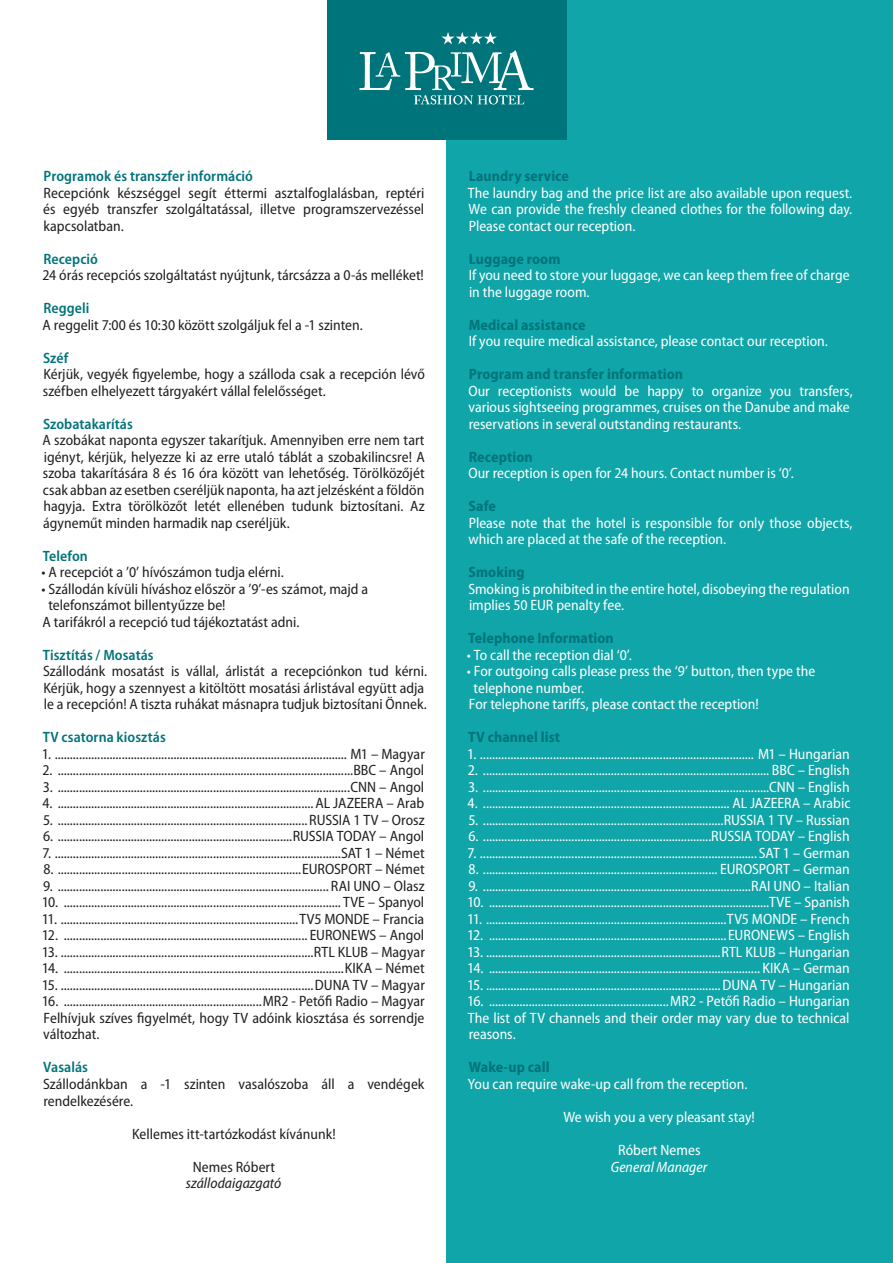
<style>
.page{position:relative;width:893px;height:1263px;background:#fff}
.page>*{position:absolute;margin:0;border:0;box-sizing:border-box;transform-origin:0 0}
.t1{font:semi-condensed 15px/16.5px "Myriad Pro";color:#231f20}
.t2{font:semi-condensed 15px/16.5px "Myriad Pro";color:#fff}
.t3{font:700 semi-condensed 15px "Myriad Pro";letter-spacing:.005em;color:#00747b}
.t4{font:600 semi-condensed 15px "Myriad Pro";letter-spacing:.005em;color:#00747b}
.t5{font:italic semi-condensed 15px "Myriad Pro";color:#231f20}
.t6{font:italic semi-condensed 15px "Myriad Pro";letter-spacing:.005em;color:#fff}
</style>
<div class="page">
<div style="left:446px;top:0;width:447px;height:1263px;background:#10a5a8"></div>
<div style="left:327px;top:0;width:239px;height:140px;background:#00747b"></div>
<svg style="left:441px;top:32px;width:56px;height:12px"></svg>
<svg style="left:359px;top:50px;width:174px;height:54px"></svg>
<p class="t4" style="left:44px;top:168px;width:211px">Programok és transzfer információ</p>
<p class="t1" style="left:43px;top:185px;width:383px;text-align:justify">Recepciónk készséggel segít éttermi asztalfoglalásban, reptéri és egyéb transzfer szolgáltatással, illetve programszervezéssel kapcsolatban.</p>
<p class="t4" style="left:44px;top:251px;width:56px">Recepció</p>
<p class="t1" style="left:43px;top:267px;width:383px">24 órás recepciós szolgáltatást nyújtunk, tárcsázza a 0-ás melléket!</p>
<p class="t4" style="left:44px;top:300px;width:47px">Reggeli</p>
<p class="t1" style="left:43px;top:317px;width:322px">A reggelit 7:00 és 10:30 között szolgáljuk fel a -1 szinten.</p>
<p class="t4" style="left:43px;top:350px;width:27px">Széf</p>
<p class="t1" style="left:43px;top:366px;width:383px">Kérjük, vegyék figyelembe, hogy a szálloda csak a recepción lévő széfben elhelyezett tárgyakért vállal felelősséget.</p>
<p class="t4" style="left:43px;top:416px;width:91px">Szobatakarítás</p>
<p class="t1" style="left:43px;top:432px;width:384px;text-align:justify">A szobákat naponta egyszer takarítjuk. Amennyiben erre nem tart igényt, kérjük, helyezze ki az erre utaló táblát a szobakilincsre! A szoba takarítására 8 és 16 óra között van lehetőség. Törölközőjét csak abban az esetben cseréljük naponta, ha azt jelzésként a földön hagyja. Extra törölközőt letét ellenében tudunk biztosítani. Az ágyneműt minden harmadik nap cseréljük.</p>
<p class="t4" style="left:43px;top:548px;width:47px">Telefon</p>
<p class="t1" style="left:42px;top:564px;width:244px">• A recepciót a ’0’ hívószámon tudja elérni.</p>
<p class="t1" style="left:42px;top:581px;width:328px">• Szállodán kívüli híváshoz először a ’9’-es számot, majd a</p>
<p class="t1" style="left:48px;top:597px;width:179px">telefonszámot billentyűzze be!</p>
<p class="t1" style="left:43px;top:614px;width:258px">A tarifákról a recepció tud tájékoztatást adni.</p>
<p class="t4" style="left:43px;top:647px;width:112px">Tisztítás / Mosatás</p>
<p class="t1" style="left:43px;top:663px;width:385px">Szállodánk mosatást is vállal, árlistát a recepciónkon tud kérni.<br>Kérjük, hogy a szennyest a kitöltött mosatási árlistával együtt adja le a recepción! A tiszta ruhákat másnapra tudjuk biztosítani Önnek.</p>
<p class="t4" style="left:43px;top:729px;width:125px">TV csatorna kiosztás</p>
<p class="t1" style="left:42px;top:746px;width:385px">1. ................................................................................................ M1 – Magyar</p>
<p class="t1" style="left:43px;top:762px;width:383px">2. .................................................................................................BBC – Angol</p>
<p class="t1" style="left:43px;top:779px;width:383px">3. ................................................................................................CNN – Angol</p>
<p class="t1" style="left:42px;top:795px;width:383px">4. ....................................................................................AL JAZEERA – Arab</p>
<p class="t1" style="left:43px;top:812px;width:383px">5. ..................................................................................RUSSIA 1 TV – Orosz</p>
<p class="t1" style="left:43px;top:828px;width:383px">6. .............................................................................RUSSIA TODAY – Angol</p>
<p class="t1" style="left:42px;top:845px;width:384px">7. ..............................................................................................SAT 1 – Német</p>
<p class="t1" style="left:43px;top:861px;width:383px">8. ................................................................................EUROSPORT – Német</p>
<p class="t1" style="left:43px;top:878px;width:383px">9. ......................................................................................... RAI UNO – Olasz</p>
<p class="t1" style="left:42px;top:894px;width:384px">10. ........................................................................................... TVE – Spanyol</p>
<p class="t1" style="left:42px;top:911px;width:384px">11. ..............................................................................TV5 MONDE – Francia</p>
<p class="t1" style="left:42px;top:927px;width:384px">12. ................................................................................ EURONEWS – Angol</p>
<p class="t1" style="left:42px;top:944px;width:385px">13. ...................................................................................RTL KLUB – Magyar</p>
<p class="t1" style="left:42px;top:960px;width:384px">14. ............................................................................................KIKA – Német</p>
<p class="t1" style="left:42px;top:977px;width:385px">15. ...................................................................................DUNA TV – Magyar</p>
<p class="t1" style="left:42px;top:993px;width:385px">16. .................................................................MR2 - Petőfi Radio – Magyar</p>
<p class="t1" style="left:43px;top:1010px;width:383px">Felhívjuk szíves figyelmét, hogy TV adóink kiosztása és sorrendje változhat.</p>
<p class="t4" style="left:43px;top:1059px;width:46px">Vasalás</p>
<p class="t1" style="left:43px;top:1076px;width:383px">Szállodánkban a -1 szinten vasalószoba áll a vendégek rendelkezésére.</p>
<p class="t1" style="left:132px;top:1125px;width:205px">Kellemes itt-tartózkodást kívánunk!</p>
<p class="t1" style="left:193px;top:1158px;width:84px">Nemes Róbert</p>
<p class="t5" style="left:186px;top:1175px;width:97px">szállodaigazgató</p>
<p class="t3" style="left:469px;top:168px;width:102px">Laundry service</p>
<p class="t2" style="left:468px;top:185px;width:386px;text-align:justify">The laundry bag and the price list are also available upon request.<br>We can provide the freshly cleaned clothes for the following day.<br>Please contact our reception.</p>
<p class="t3" style="left:469px;top:250px;width:93px">Luggage room</p>
<p class="t2" style="left:469px;top:267px;width:382px">If you need to store your luggage, we can keep them free of charge in the luggage room.</p>
<p class="t3" style="left:469px;top:316px;width:119px">Medical assistance</p>
<p class="t2" style="left:469px;top:333px;width:361px">If you require medical assistance, please contact our reception.</p>
<p class="t3" style="left:469px;top:366px;width:216px">Program and transfer information</p>
<p class="t2" style="left:468px;top:383px;width:386px">Our receptionists would be happy to organize you transfers, various sightseeing programmes, cruises on the Danube and make reservations in several outstanding restaurants.</p>
<p class="t3" style="left:469px;top:448px;width:65px">Reception</p>
<p class="t2" style="left:468px;top:465px;width:327px">Our reception is open for 24 hours. Contact number is ‘0’.</p>
<p class="t3" style="left:469px;top:498px;width:29px">Safe</p>
<p class="t2" style="left:469px;top:515px;width:385px">Please note that the hotel is responsible for only those objects, which are placed at the safe of the reception.</p>
<p class="t3" style="left:469px;top:564px;width:58px">Smoking</p>
<p class="t2" style="left:468px;top:581px;width:383px">Smoking is prohibited in the entire hotel, disobeying the regulation implies 50 EUR penalty fee.</p>
<p class="t3" style="left:468px;top:630px;width:147px">Telephone Information</p>
<p class="t2" style="left:467px;top:647px;width:167px">• To call the reception dial ‘0’.</p>
<p class="t2" style="left:467px;top:663px;width:350px">• For outgoing calls please press the ‘9’ button, then type the</p>
<p class="t2" style="left:474px;top:680px;width:112px">telephone number.</p>
<p class="t2" style="left:469px;top:696px;width:291px">For telephone tariffs, please contact the reception!</p>
<p class="t3" style="left:468px;top:729px;width:93px">TV channel list</p>
<p class="t2" style="left:467px;top:746px;width:384px">1. .......................................................................................... M1 – Hungarian</p>
<p class="t2" style="left:468px;top:762px;width:383px">2. .............................................................................................. BBC – English</p>
<p class="t2" style="left:468px;top:779px;width:383px">3. ..............................................................................................CNN – English</p>
<p class="t2" style="left:468px;top:795px;width:384px">4. ................................................................................. AL JAZEERA – Arabic</p>
<p class="t2" style="left:468px;top:812px;width:383px">5. ...............................................................................RUSSIA 1 TV – Russian</p>
<p class="t2" style="left:468px;top:828px;width:383px">6. ...........................................................................RUSSIA TODAY – English</p>
<p class="t2" style="left:468px;top:845px;width:383px">7. ........................................................................................... SAT 1 – German</p>
<p class="t2" style="left:469px;top:861px;width:382px">8. ............................................................................. EUROSPORT – German</p>
<p class="t2" style="left:468px;top:878px;width:383px">9. ........................................................................................RAI UNO – Italian</p>
<p class="t2" style="left:467px;top:894px;width:384px">10. ............................................................................................TVE – Spanish</p>
<p class="t2" style="left:467px;top:911px;width:384px">11. ...............................................................................TV5 MONDE – French</p>
<p class="t2" style="left:467px;top:927px;width:384px">12. ..............................................................................EURONEWS – English</p>
<p class="t2" style="left:467px;top:944px;width:384px">13. .............................................................................RTL KLUB – Hungarian</p>
<p class="t2" style="left:467px;top:960px;width:384px">14. ......................................................................................... KIKA – German</p>
<p class="t2" style="left:467px;top:977px;width:384px">15. .............................................................................DUNA TV – Hungarian</p>
<p class="t2" style="left:467px;top:993px;width:384px">16. ...........................................................MR2 - Petőfi Radio – Hungarian</p>
<p class="t2" style="left:468px;top:1010px;width:383px">The list of TV channels and their order may vary due to technical reasons.</p>
<p class="t3" style="left:469px;top:1059px;width:82px">Wake-up call</p>
<p class="t2" style="left:468px;top:1076px;width:281px">You can require wake-up call from the reception.</p>
<p class="t2" style="left:563px;top:1109px;width:193px">We wish you a very pleasant stay!</p>
<p class="t2" style="left:618px;top:1142px;width:84px">Róbert Nemes</p>
<p class="t6" style="left:611px;top:1158px;width:98px">General Manager</p>
</div>
